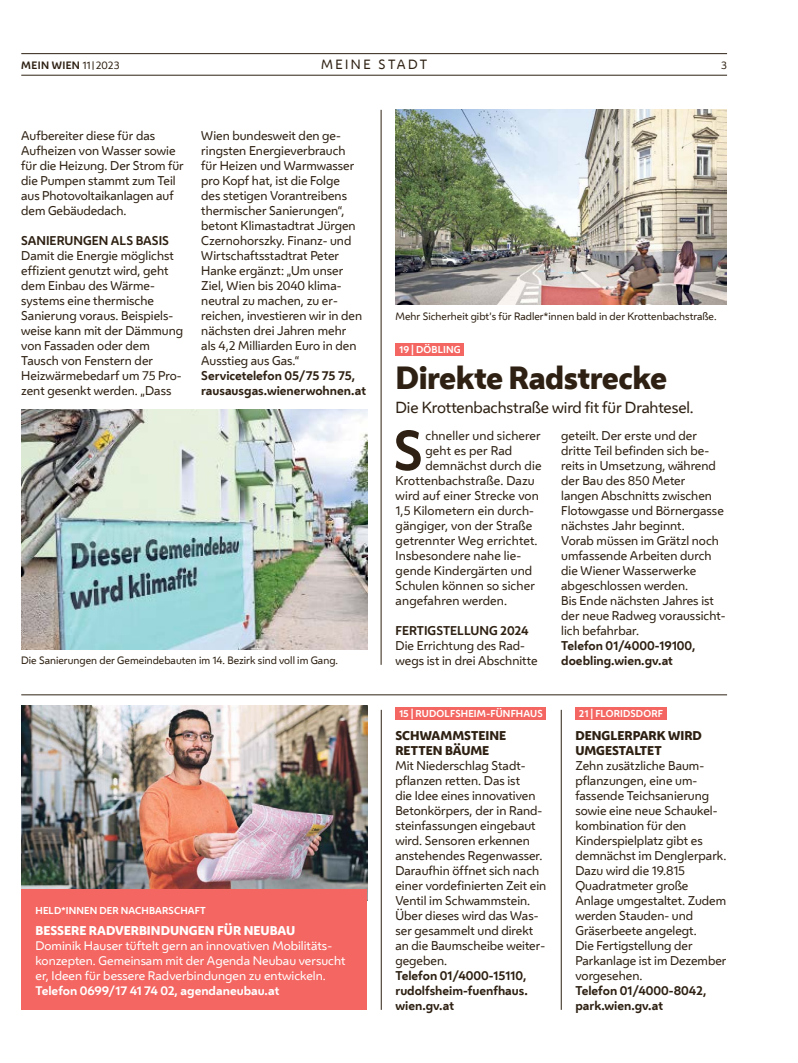
<style>
.page{position:relative;width:798px;height:1063px;background:#fff}
.page>*{position:absolute;margin:0;border:0;box-sizing:border-box;transform-origin:0 0}
.FT_FT_Initial3{font:700 51.88px "Wiener Melange";color:#2e2113}
.HL_Header_24pt{font:800 30px "Wiener Melange";letter-spacing:-.015em;color:#2e2113}
.HL_VS_12pt{font:15px "Wiener Melange";letter-spacing:-.01em;color:#2e2113}
.t1{font:12.5px "Wiener Melange";color:#2e2113}
.FT_FT{font:11.88px/15px "Wiener Melange";color:#2e2113}
.Spalte_Infobox_Spalte_FT{font:11.88px/15px "Wiener Melange";color:#2e2113}
.FT_FT_Initial3-2{font:11.88px "Wiener Melange";letter-spacing:.01em;color:#2e2113}
.Spalte_Infobox_Spalte_Info{font:700 11.88px/15px "Wiener Melange";color:#2e2113}
.Spalte_Infobox_Spalte_Header{font:800 11.88px/15px "Wiener Melange";color:#2e2113}
.FT_FT-2{font:700 11.88px "Wiener Melange";color:#2e2113}
.FT_Zwischentitel{font:700 11.88px "Wiener Melange";color:#2e2113}
.Spalte_Infobox_Spalte_Header-2{font:800 11.88px "Wiener Melange";color:#fff}
.FT_FT-3{font:11.62px/15px "Wiener Melange";color:#fff}
.FT_FT-4{font:700 11.62px "Wiener Melange";color:#fff}
.FT_Bildunterschrift{font:10px "Wiener Melange";color:#2e2113}
.t2{font:700 10px "Wiener Melange";letter-spacing:.035em;color:#2e2113}
.Spalte_Infobox_Spalte_Markerl_shade{font:700 9.38px "Wiener Melange";letter-spacing:.015em;color:#fff}
.Spalte_Infobox_Spalte_Header-3{font:700 9.38px "Wiener Melange";letter-spacing:.01em;color:#fff}
.s1{font-weight:400}
.s2{font-weight:400;font-size:7.5px}
.s3{font-weight:700}
</style>
<div class="page">
<hr style="left:21px;top:75px;width:705px;height:1px;background:#2e2113">
<hr style="left:21px;top:53px;width:705px;height:1px;background:#2e2113">
<div style="left:575px;top:707px;width:91px;height:13px;background:#f46661"></div>
<div style="left:395px;top:707px;width:151px;height:13px;background:#f46661"></div>
<hr style="left:560px;top:710px;width:1px;height:300px;background:#2e2113">
<hr style="left:381px;top:710px;width:1px;height:300px;background:#2e2113">
<hr style="left:21px;top:695px;width:705px;height:1px;background:#2e2113">
<img style="left:21px;top:705px;width:346px;height:185px">
<img style="left:21px;top:410px;width:346px;height:240px">
<img style="left:395px;top:110px;width:330px;height:195px">
<div style="left:395px;top:343px;width:69px;height:13px;background:#f46661"></div>
<div style="left:21px;top:890px;width:346px;height:120px;background:#f46661"></div>
<hr style="left:380px;top:110px;width:1px;height:555px;background:#2e2113">
<p class="t2" style="left:21px;top:57px;width:100px">MEIN WIEN <span class="s1">11</span> <span class="s2">|</span><span class="s1">2023</span></p>
<p class="t1" style="left:321px;top:55px;width:24px">Meine</p>
<p class="t1" style="left:378px;top:55px;width:21px">Stadt</p>
<p class="FT_Bildunterschrift" style="left:721px;top:58px;width:7px">3</p>
<p class="FT_FT" style="left:21px;top:127px;width:164px">Aufbereiter diese für das<br>Aufheizen von Wasser sowie für die Heizung. Der Strom für die Pumpen stammt zum Teil aus Photovoltaikanlagen auf dem Gebäudedach.</p>
<p class="FT_Zwischentitel" style="left:21px;top:230px;width:149px">SANIERUNGEN ALS BASIS</p>
<p class="FT_FT" style="left:21px;top:247px;width:163px">Damit die Energie möglichst effizient genutzt wird, geht dem Einbau des Wärme&shy;systems eine thermische<br>Sanierung voraus. Beispiels&shy;weise kann mit der Dämmung von Fassaden oder dem<br>Tausch von Fenstern der<br>Heizwärmebedarf um 75 Pro&shy;zent gesenkt werden. „Dass</p>
<p class="FT_FT" style="left:201px;top:127px;width:166px">Wien bundesweit den ge&shy;ringsten Energieverbrauch<br>für Heizen und Warmwasser pro Kopf hat, ist die Folge<br>des stetigen Vorantreibens thermischer Sanierungen“, betont Klimastadtrat Jürgen<br>Czernohorszky. Finanz- und<br>Wirtschaftsstadtrat Peter<br>Hanke ergänzt: „Um unser<br>Ziel, Wien bis 2040 klima&shy;neutral zu machen, zu er&shy;reichen, investieren wir in den nächsten drei Jahren mehr<br>als 4,2 Milliarden Euro in den<br>Ausstieg aus Gas.“<br><span class="s3">Servicetelefon 05/75 75 75, rausausgas.wienerwohnen.at</span></p>
<p class="FT_Bildunterschrift" style="left:21px;top:653px;width:318px">Die Sanierungen der Gemeindebauten im 14. Bezirk sind voll im Gang.</p>
<h1 class="Spalte_Infobox_Spalte_Header-3" style="left:35px;top:902px;width:172px">HELD*INNEN DER NACHBARSCHAFT</h1>
<h1 class="Spalte_Infobox_Spalte_Header-2" style="left:35px;top:922px;width:261px">BESSERE RADVERBINDUNGEN FÜR NEUBAU</h1>
<p class="FT_FT-3" style="left:35px;top:938px;width:311px">Dominik Hauser tüftelt gern an innovativen Mobilitäts&shy;konzepten. Gemeinsam mit der Agenda Neubau versucht er, Ideen für bessere Radverbindungen zu entwickeln.</p>
<p class="FT_FT-4" style="left:35px;top:981px;width:245px">Telefon 0699/17 41 74 02, agendaneubau.at</p>
<p class="FT_Bildunterschrift" style="left:395px;top:308px;width:322px">Mehr Sicherheit gibt’s für Radler*innen bald in der Krottenbachstraße.</p>
<p class="Spalte_Infobox_Spalte_Markerl_shade" style="left:399px;top:341px;width:63px">19 | DÖBLING</p>
<h1 class="HL_Header_24pt" style="left:395px;top:357px;width:273px">Direkte Radstrecke</h1>
<p class="HL_VS_12pt" style="left:395px;top:396px;width:299px">Die Krottenbachstraße wird fit für Drahtesel.</p>
<p class="FT_FT" style="left:561px;top:427px;width:166px">geteilt. Der erste und der dritte Teil befinden sich be&shy;reits in Umsetzung, während der Bau des 850 Meter langen Abschnitts zwischen<br>Flotowgasse und Börnergasse nächstes Jahr beginnt.<br>Vorab müssen im Grätzl noch umfassende Arbeiten durch die Wiener Wasserwerke abgeschlossen werden.<br>Bis Ende nächsten Jahres ist der neue Radweg voraussicht&shy;lich befahrbar.</p>
<p class="FT_FT-2" style="left:561px;top:635px;width:136px">Telefon 01/4000-19100,</p>
<p class="FT_FT-2" style="left:561px;top:650px;width:113px">doebling.wien.gv.at</p>
<p class="FT_FT_Initial3" style="left:393px;top:407px;width:31px">S</p>
<p class="FT_FT_Initial3-2" style="left:425px;top:426px;width:117px">chneller und sicherer</p>
<p class="FT_FT_Initial3-2" style="left:425px;top:441px;width:88px">geht es per Rad</p>
<p class="FT_FT_Initial3-2" style="left:425px;top:456px;width:117px">demnächst durch die</p>
<p class="FT_FT_Initial3-2" style="left:395px;top:471px;width:140px">Krottenbachstraße. Dazu</p>
<p class="FT_FT_Initial3-2" style="left:395px;top:486px;width:145px">wird auf einer Strecke von</p>
<p class="FT_FT_Initial3-2" style="left:395px;top:501px;width:140px">1,5 Kilometern ein durch-</p>
<p class="FT_FT_Initial3-2" style="left:395px;top:516px;width:138px">gängiger, von der Straße</p>
<p class="FT_FT_Initial3-2" style="left:395px;top:531px;width:143px">getrennter Weg errichtet.</p>
<p class="FT_FT_Initial3-2" style="left:395px;top:546px;width:127px">Insbesondere nahe lie-</p>
<p class="FT_FT_Initial3-2" style="left:395px;top:561px;width:138px">gende Kindergärten und</p>
<p class="FT_FT_Initial3-2" style="left:395px;top:576px;width:141px">Schulen können so sicher</p>
<p class="FT_FT_Initial3-2" style="left:395px;top:591px;width:113px">angefahren werden.</p>
<p class="FT_Zwischentitel" style="left:395px;top:620px;width:135px">FERTIGSTELLUNG 2024</p>
<p class="FT_FT" style="left:395px;top:637px;width:143px">Die Errichtung des Rad&shy;wegs ist in drei Abschnitte</p>
<p class="Spalte_Infobox_Spalte_Markerl_shade" style="left:399px;top:706px;width:145px">15 | RUDOLFSHEIM-FÜNFHAUS</p>
<h1 class="Spalte_Infobox_Spalte_Header" style="left:395px;top:728px;width:112px">SCHWAMMSTEINE<br>RETTEN BÄUME</h1>
<p class="Spalte_Infobox_Spalte_FT" style="left:395px;top:757px;width:152px">Mit Niederschlag Stadt&shy;pflanzen retten. Das ist<br>die Idee eines innovativen<br>Betonkörpers, der in Rand&shy;steinfassungen eingebaut wird. Sensoren erkennen anstehendes Regenwasser.<br>Daraufhin öffnet sich nach einer vordefinierten Zeit ein<br>Ventil im Schwammstein.<br>Über dieses wird das Was&shy;ser gesammelt und direkt an die Baumscheibe weiter&shy;gegeben.</p>
<p class="Spalte_Infobox_Spalte_Info" style="left:395px;top:967px;width:133px">Telefon 01/4000-15110,</p>
<p class="Spalte_Infobox_Spalte_Info" style="left:395px;top:982px;width:134px">rudolfsheim-fuenfhaus. wien.gv.at</p>
<p class="Spalte_Infobox_Spalte_Markerl_shade" style="left:578px;top:706px;width:85px">21 | FLORIDSDORF</p>
<h1 class="Spalte_Infobox_Spalte_Header" style="left:575px;top:728px;width:128px">DENGLERPARK WIRD<br>UMGESTALTET</h1>
<p class="Spalte_Infobox_Spalte_FT" style="left:575px;top:757px;width:152px">Zehn zusätzliche Baum&shy;pflanzungen, eine um&shy;fassende Teichsanierung sowie eine neue Schaukel&shy;kombination für den<br>Kinderspielplatz gibt es demnächst im Denglerpark.<br>Dazu wird die 19.815<br>Quadratmeter große<br>Anlage umgestaltet. Zudem werden Stauden- und<br>Gräserbeete angelegt.<br>Die Fertigstellung der<br>Parkanlage ist im Dezember vorgesehen.</p>
<p class="Spalte_Infobox_Spalte_Info" style="left:575px;top:982px;width:132px">Telefon 01/4000-8042,</p>
<p class="Spalte_Infobox_Spalte_Info" style="left:575px;top:997px;width:89px">park.wien.gv.at</p>
</div>
